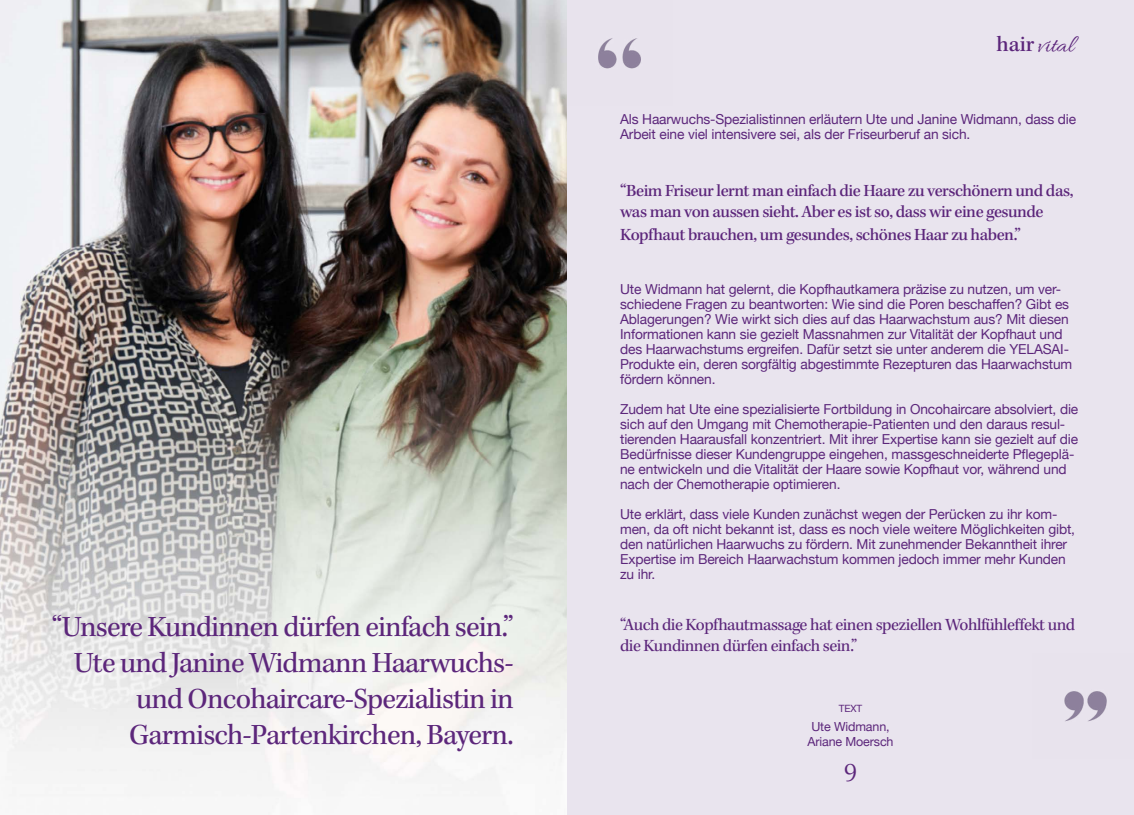
<style>
.page{position:relative;width:1134px;height:815px;background:#fff}
.page>*{position:absolute;margin:0;border:0;box-sizing:border-box;transform-origin:0 0}
.t1{font:30px/36px "Kepler Std";letter-spacing:-.03em;color:#5c267b;text-align:right}
.t2{font:300 27.5px "Kepler Std";color:#5c267b}
.t3{font:25px "Allura";color:#5c267b}
.t4{font:500 17.5px/21.8px "Kepler Std";letter-spacing:-.03em;color:#5c267b}
.t5{font:17.5px/21px "Kepler Std";letter-spacing:-.03em;color:#5c267b}
.t6{font:13.75px/15px "Helvetica Neue";letter-spacing:-.01em;color:#5c267b}
.t7{font:12.5px/15px "Helvetica Neue";letter-spacing:-.01em;color:#5c267b;text-align:center}
.t8{font:10px "Helvetica Neue";color:#5c267b}
.s1{font-family:"Kepler Std";font-weight:500;font-size:22.5px}
</style>
<div class="page">
<div style="left:567px;top:0;width:567px;height:815px;background:#e9e4ee"></div>
<img style="left:0;top:0;width:567px;height:796px">
<img style="left:1064px;top:691px;width:43px;height:31px">
<img style="left:598px;top:38px;width:43px;height:31px">
<h1 class="t1" style="left:52px;top:610px;width:464px">“Unsere Kundinnen dürfen einfach sein.” Ute und Janine Widmann Haarwuchs&shy;und Oncohaircare-Spezialistin in Garmisch-Partenkirchen, Bayern.</h1>
<h3 class="t3" style="left:996px;top:31px;width:79px"><span class="s1">hair</span>vital</h3>
<p class="t6" style="left:620px;top:112px;width:458px">Als Haarwuchs-Spezialistinnen erläutern Ute und Janine Widmann, dass die<br>Arbeit eine viel intensivere sei, als der Friseurberuf an sich.</p>
<p class="t4" style="left:620px;top:180px;width:455px">“Beim Friseur lernt man einfach die Haare zu verschönern und das, was man von aussen sieht. Aber es ist so, dass wir eine gesunde<br>Kopfhaut brauchen, um gesundes, schönes Haar zu haben.”</p>
<p class="t6" style="left:620px;top:282px;width:454px">Ute Widmann hat gelernt, die Kopfhautkamera präzise zu nutzen, um ver&shy;schiedene Fragen zu beantworten: Wie sind die Poren beschaffen? Gibt es Ablagerungen? Wie wirkt sich dies auf das Haarwachstum aus? Mit diesen Informationen kann sie gezielt Massnahmen zur Vitalität der Kopfhaut und des Haarwachstums ergreifen. Dafür setzt sie unter anderem die YELASAI-Produkte ein, deren sorgfältig abgestimmte Rezepturen das Haarwachstum fördern können.</p>
<p class="t6" style="left:620px;top:402px;width:460px">Zudem hat Ute eine spezialisierte Fortbildung in Oncohaircare absolviert, die sich auf den Umgang mit Chemotherapie-Patienten und den daraus resul&shy;tierenden Haarausfall konzentriert. Mit ihrer Expertise kann sie gezielt auf die Bedürfnisse dieser Kundengruppe eingehen, massgeschneiderte Pflegeplä&shy;ne entwickeln und die Vitalität der Haare sowie Kopfhaut vor, während und nach der Chemotherapie optimieren.</p>
<p class="t6" style="left:620px;top:507px;width:456px">Ute erklärt, dass viele Kunden zunächst wegen der Perücken zu ihr kom&shy;men, da oft nicht bekannt ist, dass es noch viele weitere Möglichkeiten gibt, den natürlichen Haarwuchs zu fördern. Mit zunehmender Bekanntheit ihrer Expertise im Bereich Haarwachstum kommen jedoch immer mehr Kunden zu ihr.</p>
<p class="t5" style="left:620px;top:614px;width:456px">“Auch die Kopfhautmassage hat einen speziellen Wohlfühleffekt und die Kundinnen dürfen einfach sein.”</p>
<p class="t8" style="left:839px;top:701px;width:25px">TEXT</p>
<p class="t7" style="left:807px;top:720px;width:88px">Ute Widmann,<br>Ariane Moersch</p>
<h2 class="t2" style="left:844px;top:757px;width:14px">9</h2>
</div>
